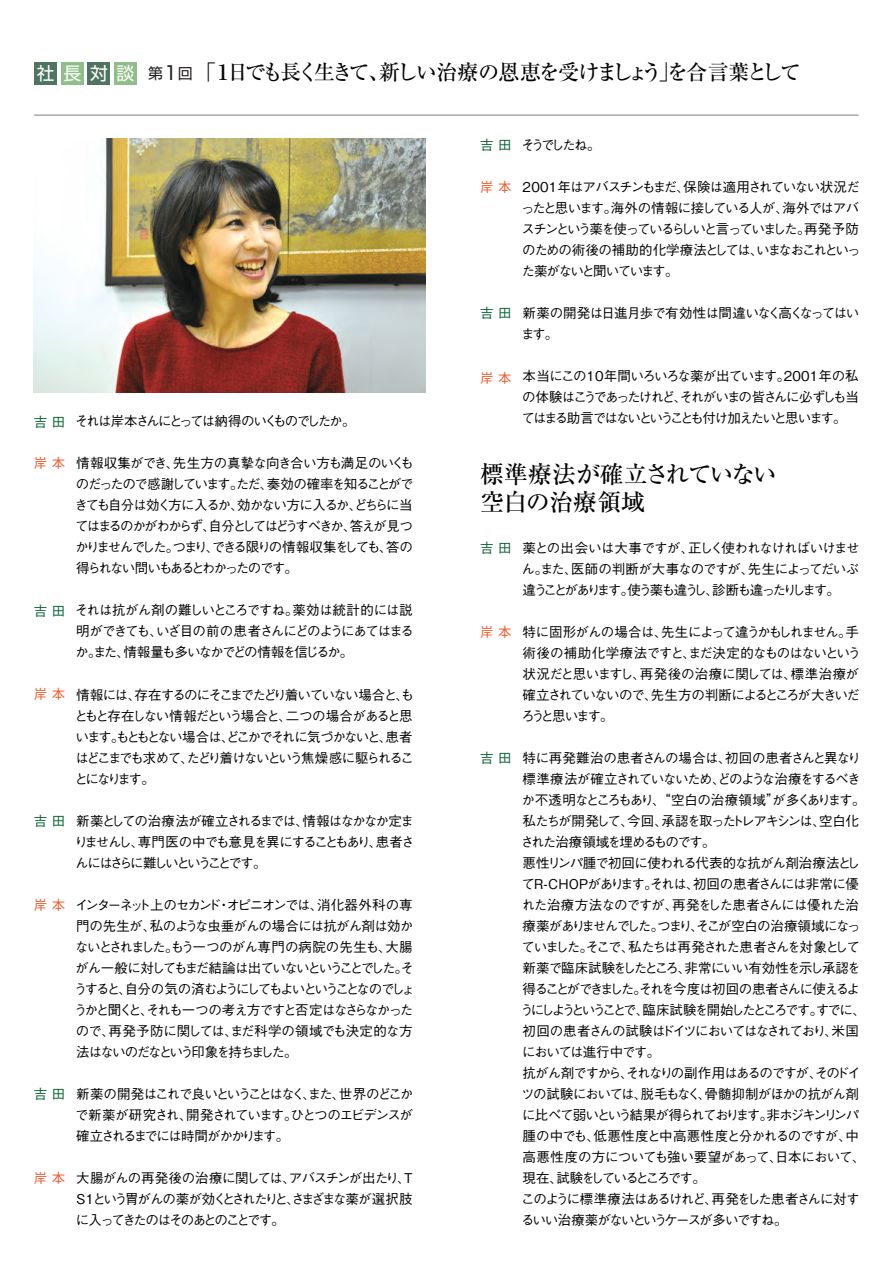
<style>
.page{position:relative;width:893px;height:1263px;background:#fff}
.page>*{position:absolute;margin:0;border:0;box-sizing:border-box;transform-origin:0 0}
.t1{font:500 24px/28.8px "Ryumin Pro";letter-spacing:-.02em;color:#030303}
.t2{font:500 21.15px "Ryumin Pro";letter-spacing:-.145em;color:#030303}
.t3{font:500 13.5px/21px "Gothic BBB Pro";letter-spacing:-.11em;color:#030303;text-align:justify}
.t4{font:500 13.5px/21px "Gothic BBB Pro";letter-spacing:-.135em;color:#030303}
.t5{font:500 13.5px/21px "Gothic BBB Pro";letter-spacing:-.07em;color:#030303}
.t6{font:500 13.5px/21px "Gothic BBB Pro";letter-spacing:-.055em;color:#030303}
.t7{font:500 13.5px "Gothic BBB Pro";letter-spacing:-.14em;color:#030303}
.t8{font:500 13.5px "Gothic BBB Pro";color:#0c6638}
.t9{font:500 13.5px "Gothic BBB Pro";color:#f15929}
.s1{font-family:"Shin Go Pro";font-weight:400;font-size:17.7px;color:#fff}
.s2{font-family:"Shin Go Pro";font-weight:400;font-size:15px;color:#231f20}
.s3{font-family:"Shin Go Pro";font-weight:400;font-size:18.75px;color:#231f20}
.s4{color:#0c6638}
</style>
<div class="page">
<div style="left:34px;top:62px;width:23px;height:22px;background:#4f7460"></div>
<div style="left:61px;top:62px;width:23px;height:22px;background:#90be8a"></div>
<div style="left:88px;top:62px;width:22px;height:22px;background:#4f7460"></div>
<div style="left:114px;top:62px;width:23px;height:22px;background:#90be8a"></div>
<hr style="left:34px;top:114px;width:824px;height:2px;background:#a8a9ad">
<img style="left:34px;top:139px;width:391px;height:253px">
<h2 class="t2" style="left:37px;top:55px;width:766px"><span class="s1">社 長 対 談</span> <span class="s2">第</span> <span class="s3">1</span><span class="s2">回</span>「１日でも長く生きて、新しい治療の恩恵を受けましょう」を合言葉として</h2>
<p class="t8" style="left:34px;top:411px;width:33px">吉 田</p>
<p class="t9" style="left:34px;top:452px;width:33px">岸 本</p>
<p class="t8" style="left:34px;top:600px;width:33px">吉 田</p>
<p class="t9" style="left:34px;top:683px;width:33px">岸 本</p>
<p class="t8" style="left:34px;top:810px;width:33px">吉 田</p>
<p class="t9" style="left:34px;top:894px;width:33px">岸 本</p>
<p class="t8" style="left:34px;top:1083px;width:33px">吉 田</p>
<p class="t9" style="left:34px;top:1167px;width:33px">岸 本</p>
<p class="t7" style="left:75px;top:410px;width:282px">それは岸本さんにとっては納得のいくものでしたか。</p>
<p class="t3" style="left:75px;top:451px;width:341px">情報収集ができ、先生方の真摯な向き合い方も満足のいくものだったので感謝しています。ただ、奏効の確率を知ることができても自分は効く方に入るか、効かない方に入るか、どちらに当てはまるのかがわからず、自分としてはどうすべきか、答えが見つかりませんでした。つまり、できる限りの情報収集をしても、答の得られない問いもあるとわかったのです。</p>
<p class="t3" style="left:75px;top:598px;width:340px">それは抗がん剤の難しいところですね。薬効は統計的には説明ができても、いざ目の前の患者さんにどのようにあてはまるか。また、情報量も多いなかでどの情報を信じるか。</p>
<p class="t4" style="left:74px;top:682px;width:341px">情報には、存在するのにそこまでたどり着いていない場合と、もともと存在しない情報だという場合と、二つの場合があると思います。もともとない場合は、どこかでそれに気づかないと、患者はどこまでも求めて、たどり着けないという焦燥感に駆られることになります。</p>
<p class="t3" style="left:74px;top:808px;width:342px">新薬としての治療法が確立されるまでは、情報はなかなか定まりませんし、専門医の中でも意見を異にすることもあり、患者さんにはさらに難しいということです。</p>
<p class="t3" style="left:74px;top:892px;width:343px;text-align:left">インターネット上のセカンド・オピニオンでは、消化器外科の専門の先生が、私のような虫垂がんの場合には抗がん剤は効かないとされました。もう一つのがん専門の病院の先生も、大腸がん一般に対してもまだ結論は出ていないということでした。そうすると、自分の気の済むようにしてもよいということなのでしょうかと聞くと、それも一つの考え方ですと否定はなさらなかったので、再発予防に関しては、まだ科学の領域でも決定的な方法はないのだなという印象を持ちました。</p>
<p class="t3" style="left:75px;top:1081px;width:340px">新薬の開発はこれで良いということはなく、また、世界のどこかで新薬が研究され、開発されています。ひとつのエビデンスが確立されるまでには時間がかかります。</p>
<p class="t3" style="left:74px;top:1165px;width:340px">大腸がんの再発後の治療に関しては、アバスチンが出たり、TＳ１という胃がんの薬が効くとされたりと、さまざまな薬が選択肢に入ってきたのはそのあとのことです。</p>
<p class="t8" style="left:480px;top:134px;width:33px">吉 田</p>
<p class="t9" style="left:480px;top:176px;width:33px">岸 本</p>
<p class="t8" style="left:480px;top:302px;width:33px">吉 田</p>
<p class="t9" style="left:480px;top:367px;width:33px">岸 本</p>
<p class="t3" style="left:521px;top:133px;width:81px">そうでしたね。</p>
<p class="t3" style="left:521px;top:175px;width:341px">2001年はアバスチンもまだ、保険は適用されていない状況だったと思います。海外の情報に接している人が、海外ではアバスチンという薬を使っているらしいと言っていました。再発予防のための術後の補助的化学療法としては、いまなおこれといった薬がないと聞いています。</p>
<p class="t6" style="left:521px;top:301px;width:340px">新薬の開発は日進月歩で有効性は間違いなく高くなってはいます。</p>
<p class="t3" style="left:522px;top:364px;width:339px">本当にこの10年間いろいろな薬が出ています。2001年の私の体験はこうであったけれど、それがいまの皆さんに必ずしも当てはまる助言ではないということも付け加えたいと思います。</p>
<h1 class="t1" style="left:480px;top:458px;width:298px">標準療法が確立されていない空白の治療領域</h1>
<p class="t3" style="left:522px;top:535px;width:339px;text-indent:-41px"><span class="s4">吉 田</span> 薬との出会いは大事ですが、正しく使われなければいけません。また、医師の判断が大事なのですが、先生によってだいぶ違うことがあります。使う薬も違うし、診断も違ったりします。</p>
<p class="t5" style="left:521px;top:619px;width:341px">特に固形がんの場合は、先生によって違うかもしれません。手術後の補助化学療法ですと、まだ決定的なものはないという状況だと思いますし、再発後の治療に関しては、標準治療が確立されていないので、先生方の判断によるところが大きいだろうと思います。</p>
<p class="t3" style="left:520px;top:745px;width:347px;text-align:left">特に再発難治の患者さんの場合は、初回の患者さんと異なり標準療法が確立されていないため、どのような治療をするべきか不透明なところもあり、“空白の治療領域”が多くあります。私たちが開発して、今回、承認を取ったトレアキシンは、空白化された治療領域を埋めるものです。<br>悪性リンパ腫で初回に使われる代表的な抗がん剤治療法としてR-CHOPがあります。それは、初回の患者さんには非常に優れた治療方法なのですが、再発をした患者さんには優れた治療薬がありませんでした。つまり、そこが空白の治療領域になっていました。そこで、私たちは再発された患者さんを対象として新薬で臨床試験をしたところ、非常にいい有効性を示し承認を得ることができました。それを今度は初回の患者さんに使えるようにしようということで、臨床試験を開始したところです。すでに、初回の患者さんの試験はドイツにおいてはなされており、米国においては進行中です。<br>抗がん剤ですから、それなりの副作用はあるのですが、そのドイツの試験においては、脱毛もなく、骨髄抑制がほかの抗がん剤に比べて弱いという結果が得られております。非ホジキンリンパ腫の中でも、低悪性度と中高悪性度と分かれるのですが、中高悪性度の方についても強い要望があって、日本において、現在、試験をしているところです。<br>このように標準療法はあるけれど、再発をした患者さんに対するいい治療薬がないというケースが多いですね。</p>
<p class="t9" style="left:480px;top:621px;width:33px">岸 本</p>
<p class="t8" style="left:480px;top:747px;width:33px">吉 田</p>
</div>
